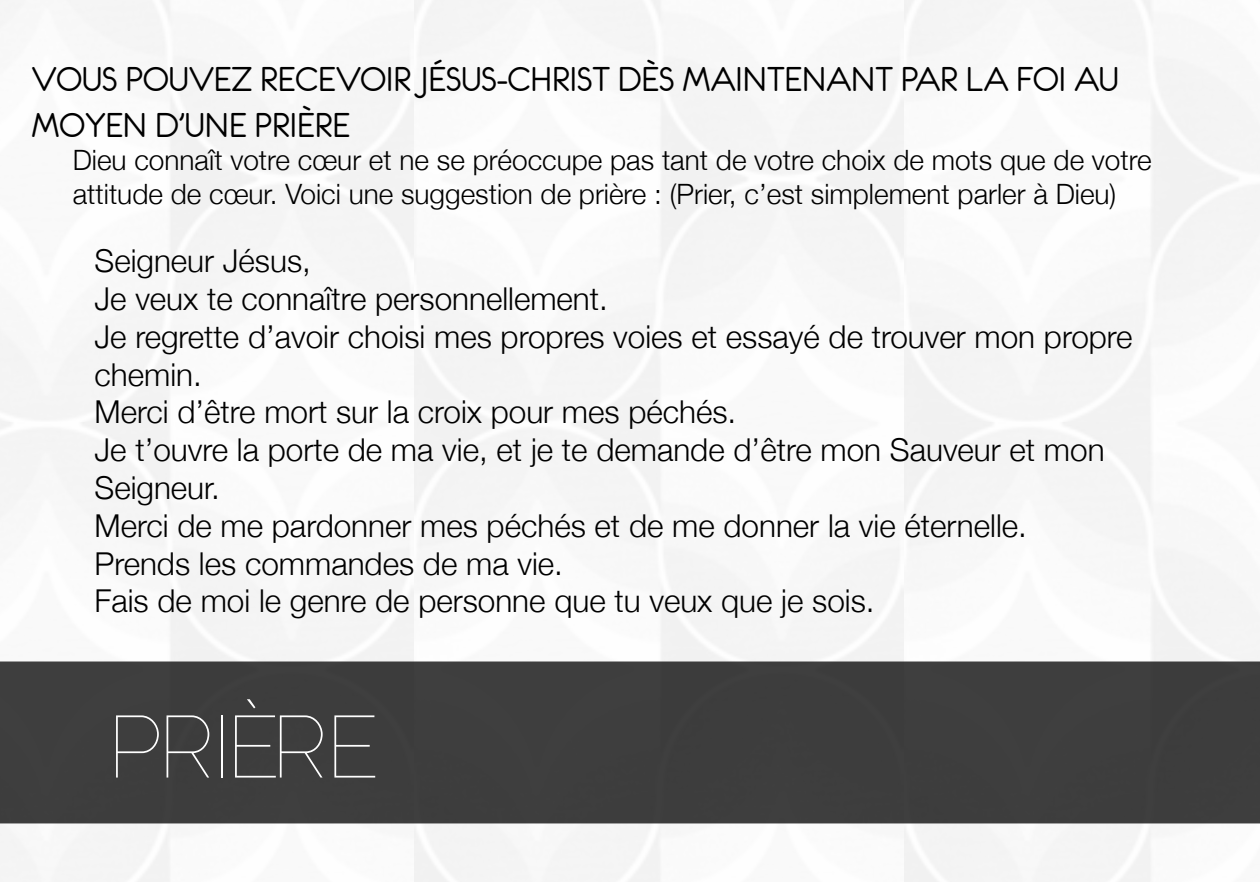
<style>
.page{position:relative;width:1260px;height:882px;background:#fff}
.page>*{position:absolute;margin:0;border:0;box-sizing:border-box;transform-origin:0 0}
.t1{font:100 87.5px "Raleway";color:#fff}
.t2{font:38.5px/46.2px "Eurofurenceregular";color:#000}
.t3{font:300 31.5px/37.8px "Helvetica Neue";color:#000}
.t4{font:300 28px/33.6px "Helvetica Neue";color:#000}
</style>
<div class="page">
<div style="left:0;top:662px;width:1260px;height:161px;background:#3e3e3e"></div>
<p class="t2" style="left:32px;top:56px;width:1089px">VOUS POUVEZ RECEVOIR JÉSUS-CHRIST DÈS MAINTENANT PAR LA FOI AU<br>MOYEN D’UNE PRIÈRE</p>
<p class="t4" style="left:73px;top:143px;width:1080px">Dieu connaît votre cœur et ne se préoccupe pas tant de votre choix de mots que de votre attitude de cœur. Voici une suggestion de prière : (Prier, c’est simplement parler à Dieu)</p>
<p class="t3" style="left:94px;top:241px;width:1040px">Seigneur Jésus,<br>Je veux te connaître personnellement.<br>Je regrette d’avoir choisi mes propres voies et essayé de trouver mon propre chemin.<br>Merci d’être mort sur la croix pour mes péchés.<br>Je t’ouvre la porte de ma vie, et je te demande d’être mon Sauveur et mon Seigneur.<br>Merci de me pardonner mes péchés et de me donner la vie éternelle.<br>Prends les commandes de ma vie.<br>Fais de moi le genre de personne que tu veux que je sois.</p>
<h1 class="t1" style="left:109px;top:697px;width:268px">PRIÈRE</h1>
</div>
